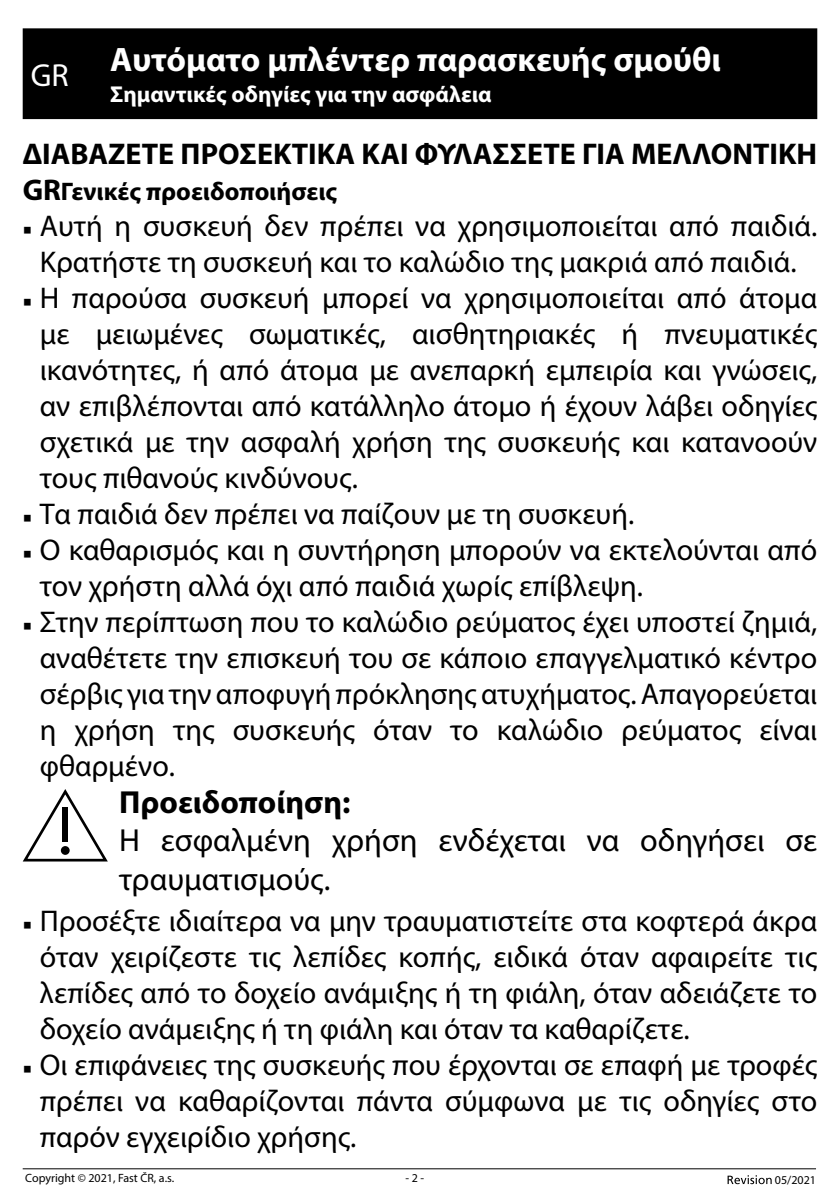
<style>
.page{position:relative;width:840px;height:1191px;background:#fff}
.page>*{position:absolute;margin:0;border:0;box-sizing:border-box;transform-origin:0 0}
.t1{font:700 34px "Myriad Pro";color:#fff}
.t2{font:32px/38.4px "Myriad Pro";color:#000}
.t3{font:700 32px "Myriad Pro";color:#000}
.t4{font:30px/36px "Myriad Pro";color:#000;text-align:justify}
.t5{font:700 30px "Myriad Pro";color:#000}
.t6{font:700 25.4px "Myriad Pro";color:#000}
.t7{font:700 23px "Myriad Pro";color:#fff}
.t8{font:12px "Myriad Pro";color:#000}
.s1{font-size:30px}
.s2{font-family:"Minion Pro";font-size:23px}
</style>
<div class="page">
<svg style="left:727px;top:1175px;width:44px;height:9px"></svg>
<hr style="left:23px;top:1168px;width:792px;height:1px;background:#000">
<div style="left:23px;top:28px;width:793px;height:91px;background:#000"></div>
<svg style="left:23px;top:789px;width:85px;height:72px"></svg>
<div style="left:62px;top:806px;width:6px;height:35px;background:#000"></div>
<div style="left:61px;top:846px;width:9px;height:9px;background:#000;border-radius:50%"></div>
<p class="t1" style="left:31px;top:37px;width:691px"><sub>GR</sub> Αυτόματο μπλέντερ παρασκευής σμούθι</p>
<p class="t7" style="left:110px;top:79px;width:383px">Σημαντικές οδηγίες για την ασφάλεια</p>
<p class="t5" style="left:23px;top:134px;width:795px">ΔΙΑΒΑΖΕΤΕ ΠΡΟΣΕΚΤΙΚΑ ΚΑΙ ΦΥΛΑΣΣΕΤΕ ΓΙΑ ΜΕΛΛΟΝΤΙΚΗ</p>
<p class="t6" style="left:23px;top:175px;width:316px"><span class="s1">GR</span>Γενικές προειδοποιήσεις</p>
<p class="t4" style="left:23px;top:207px;width:795px;text-align:center"><span class="s2">■</span> Αυτή η συσκευή δεν πρέπει να χρησιμοποιείται από παιδιά.<br>Κρατήστε τη συσκευή και το καλώδιο της μακριά από παιδιά.</p>
<p class="t4" style="left:40px;top:279px;width:778px;text-indent:-17px"><span class="s2">■</span> Η παρούσα συσκευή μπορεί να χρησιμοποιείται από άτομα με μειωμένες σωματικές, αισθητηριακές ή πνευματικές ικανότητες, ή από άτομα με ανεπαρκή εμπειρία και γνώσεις, αν επιβλέπονται από κατάλληλο άτομο ή έχουν λάβει οδηγίες σχετικά με την ασφαλή χρήση της συσκευής και κατανοούν τους πιθανούς κινδύνους.</p>
<p class="t4" style="left:23px;top:495px;width:612px"><span class="s2">■</span> Τα παιδιά δεν πρέπει να παίζουν με τη συσκευή.</p>
<p class="t4" style="left:40px;top:531px;width:778px;text-indent:-17px"><span class="s2">■</span> Ο καθαρισμός και η συντήρηση μπορούν να εκτελούνται από τον χρήστη αλλά όχι από παιδιά χωρίς επίβλεψη.</p>
<p class="t4" style="left:40px;top:603px;width:778px;text-indent:-17px"><span class="s2">■</span> Στην περίπτωση που το καλώδιο ρεύματος έχει υποστεί ζημιά, αναθέτετε την επισκευή του σε κάποιο επαγγελματικό κέντρο σέρβις για την αποφυγή πρόκλησης ατυχήματος. Απαγορεύεται η χρήση της συσκευής όταν το καλώδιο ρεύματος είναι φθαρμένο.</p>
<p class="t3" style="left:119px;top:781px;width:233px">Προειδοποίηση:</p>
<p class="t2" style="left:119px;top:821px;width:699px">Η εσφαλμένη χρήση ενδέχεται να οδηγήσει σε τραυματισμούς.</p>
<p class="t4" style="left:40px;top:902px;width:778px;text-indent:-17px"><span class="s2">■</span> Προσέξτε ιδιαίτερα να μην τραυματιστείτε στα κοφτερά άκρα όταν χειρίζεστε τις λεπίδες κοπής, ειδικά όταν αφαιρείτε τις λεπίδες από το δοχείο ανάμιξης ή τη φιάλη, όταν αδειάζετε το δοχείο ανάμειξης ή τη φιάλη και όταν τα καθαρίζετε.</p>
<p class="t4" style="left:40px;top:1046px;width:778px;text-indent:-17px"><span class="s2">■</span> Οι επιφάνειες της συσκευής που έρχονται σε επαφή με τροφές πρέπει να καθαρίζονται πάντα σύμφωνα με τις οδηγίες στο παρόν εγχειρίδιο χρήσης.</p>
<p class="t8" style="left:25px;top:1170px;width:150px">Copyright © 2021, Fast ČR, a.s.</p>
<p class="t8" style="left:405px;top:1170px;width:20px">- 2 -</p>
<p class="t8" style="left:774px;top:1172px;width:43px">05/2021</p>
</div>
